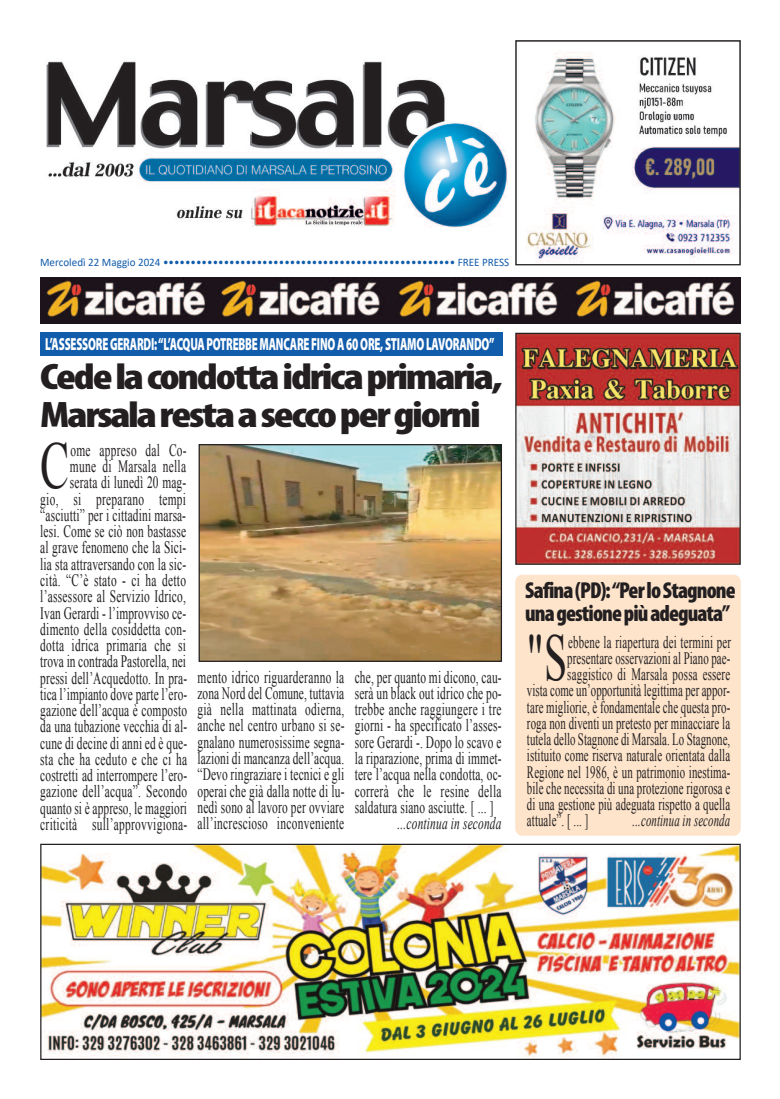
<style>
.page{position:relative;width:780px;height:1099px;background:#fff}
.page>*{position:absolute;margin:0;border:0;box-sizing:border-box;transform-origin:0 0}
.t1{font:66.5px "Times New Roman";color:#231f20;scale:.62 1}
.t2{font:66.5px "Times New Roman";color:#231f20;scale:.66 1}
.t3{font:900 condensed 37px/37.4px "Myriad Pro";letter-spacing:-.05em;color:#231f20;scale:1.22 1}
.t4{font:900 condensed 23.12px/23.4px "Myriad Pro";letter-spacing:-.04em;color:#231f20}
.t5{font:900 17.62px "Myriad Pro";letter-spacing:-.02em;color:#fff;scale:.62 1}
.t6{font:17.38px/16.2px "Times New Roman";letter-spacing:.015em;color:#231f20;text-align:justify;scale:.66 1}
.t7{font:17.38px "Times New Roman";letter-spacing:.015em;color:#231f20;scale:.62 1}
.t8{font:italic 17.38px "Times New Roman";letter-spacing:.015em;color:#231f20;scale:.66 1}
.t9{font:italic 17.38px "Times New Roman";letter-spacing:.015em;color:#231f20;scale:.62 1}
.t10{font:11.38px "Calibri";color:#115cab}
</style>
<div class="page">
<img style="left:40px;top:277px;width:700px;height:46px">
<img style="left:526px;top:52px;width:212px;height:210px">
<div style="left:515px;top:40px;width:225px;height:225px;border:1px solid #231f20"></div>
<img style="left:517px;top:335px;width:221px;height:228px">
<div style="left:515px;top:333px;width:225px;height:232px;border:1px solid #231f20"></div>
<div style="left:40px;top:332px;width:462px;height:24px;background:#115cab"></div>
<img style="left:42px;top:845px;width:696px;height:212px">
<div style="left:40px;top:843px;width:700px;height:216px;border:1px solid #231f20"></div>
<img style="left:46px;top:61px;width:461px;height:167px">
<img style="left:200px;top:446px;width:300px;height:214px">
<div style="left:198px;top:444px;width:304px;height:218px;border:1px solid #231f20"></div>
<div style="left:515px;top:574px;width:225px;height:261px;background:#fde4cb;border-radius:7px"></div>
<p class="t10" style="left:40px;top:257px;width:470px">Mercoledì 22 Maggio 2024 ••••••••••••••••••••••••••••••••••••••••••••••••••••• FREE PRESS</p>
<p class="t5" style="left:45px;top:337px;width:726px">L’ASSESSORE GERARDI:“L’ACQUA POTREBBE MANCARE FINO A 60 ORE, STIAMO LAVORANDO”</p>
<h2 class="t3" style="left:40px;top:361px;width:380px">Cedelacondottaidricaprimaria,<br>Marsalarestaaseccopergiorni</h2>
<h1 class="t2" style="left:40px;top:429px;width:46px">C</h1>
<p class="t6" style="left:40px;top:442px;width:224px;text-align:right">ome appreso dal Co-<br>mune di Marsala nella serata di lunedì 20 mag-<br>gio, si preparano tempi “asciutti” per i cittadini marsa&shy;lesi. Come se ciò non bastasse al grave fenomeno che la Sici&shy;lia sta attraversando con la sic&shy;cità. “C’è stato - ci ha detto l’assessore al Servizio Idrico,<br>Ivan Gerardi - l’improvviso ce&shy;dimento della cosiddetta con&shy;dotta idrica primaria che si trova in contrada Pastorella, nei pressi dell’Acquedotto. In pra&shy;tica l’impianto dove parte l’ero&shy;gazione dell’acqua è composto da una tubazione vecchia di al&shy;cune di decine di anni ed è que&shy;sta che ha ceduto e che ci ha costretti ad interrompere l’ero&shy;gazione dell’acqua”. Secondo quanto si è appreso, le maggiori criticità sull’approvvigiona-</p>
<p class="t6" style="left:197px;top:668px;width:224px">mento idrico riguarderanno la zona Nord del Comune, tuttavia già nella mattinata odierna, anche nel centro urbano si se&shy;gnalano numerosissime segna&shy;lazioni di mancanza dell’acqua. “Devo ringraziare i tecnici e gli operai che già dalla notte di lu&shy;nedì sono al lavoro per ovviare all’increscioso inconveniente</p>
<p class="t6" style="left:355px;top:668px;width:224px">che, per quanto mi dicono, cau&shy;serà un black out idrico che po&shy;trebbe anche raggiungere i tre giorni - ha specificato l’asses&shy;sore Gerardi -. Dopo lo scavo e la riparazione, prima di immet&shy;tere l’acqua nella condotta, oc&shy;correrà che le resine della saldatura siano asciutte. [ ... ]</p>
<p class="t8" style="left:397px;top:813px;width:159px">...continua in seconda</p>
<h3 class="t4" style="left:525px;top:580px;width:212px">Safina(PD):“PerloStagnone unagestionepiùadeguata”</h3>
<h1 class="t1" style="left:527px;top:621px;width:67px">"S</h1>
<p class="t7" style="left:568px;top:632px;width:264px">ebbene la riapertura dei termini per</p>
<p class="t7" style="left:567px;top:648px;width:264px">presentare osservazioni al Piano pae-</p>
<p class="t7" style="left:567px;top:664px;width:264px">saggistico di Marsala possa essere</p>
<p class="t7" style="left:527px;top:681px;width:329px">vista come un’opportunità legittima per appor-</p>
<p class="t7" style="left:527px;top:697px;width:329px">tare migliorie, è fondamentale che questa pro-</p>
<p class="t7" style="left:527px;top:713px;width:329px">roga non diventi un pretesto per minacciare la</p>
<p class="t7" style="left:527px;top:729px;width:329px">tutela dello Stagnone di Marsala. Lo Stagnone,</p>
<p class="t7" style="left:527px;top:746px;width:329px">istituito come riserva naturale orientata dalla</p>
<p class="t7" style="left:527px;top:762px;width:329px">Regione nel 1986, è un patrimonio inestima-</p>
<p class="t7" style="left:527px;top:778px;width:329px">bile che necessita di una protezione rigorosa e</p>
<p class="t7" style="left:527px;top:794px;width:329px">di una gestione più adeguata rispetto a quella</p>
<p class="t7" style="left:527px;top:811px;width:101px">attuale”. [ ... ]</p>
<p class="t9" style="left:632px;top:811px;width:159px">...continua in seconda</p>
</div>
